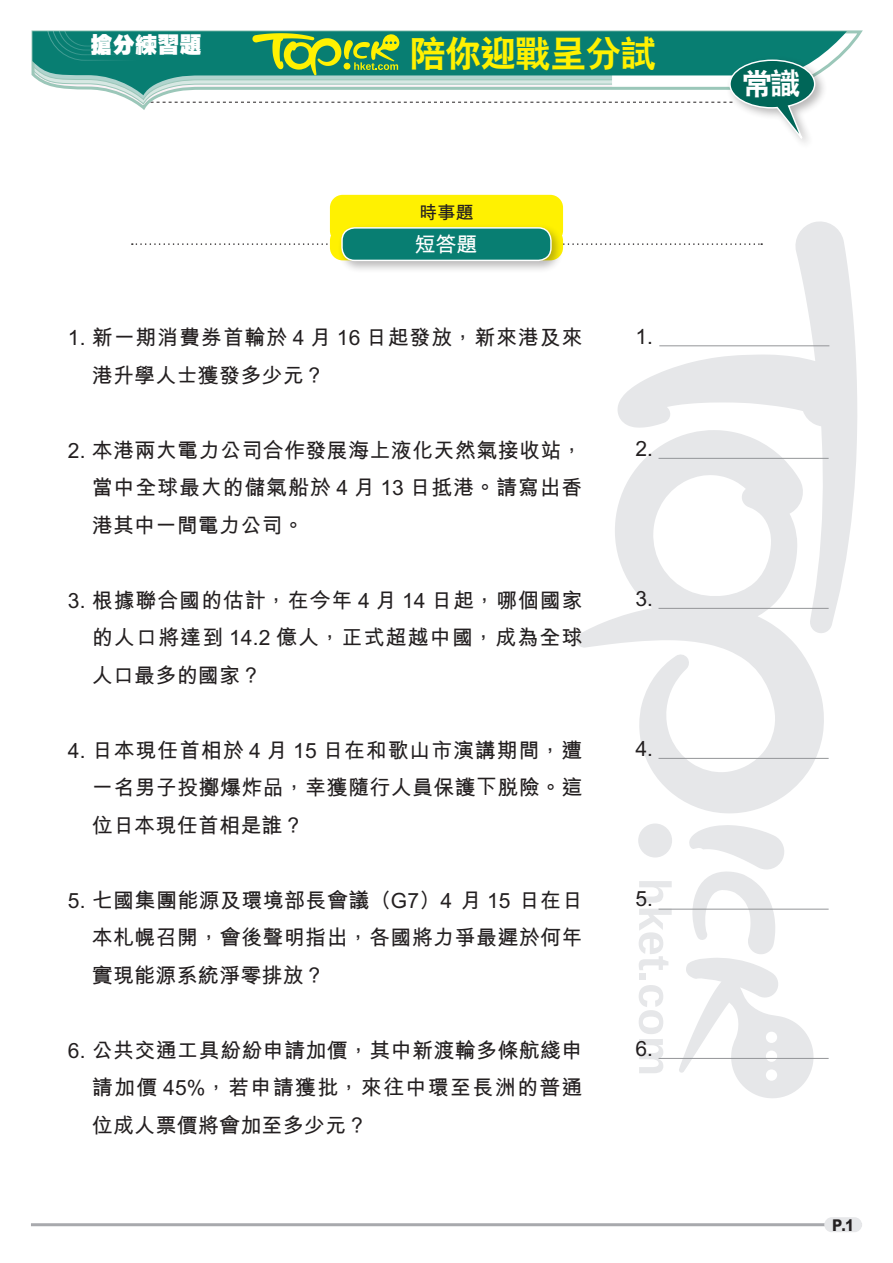
<style>
.page{position:relative;width:893px;height:1263px;background:#fff}
.page>*{position:absolute;margin:0;border:0;box-sizing:border-box;transform-origin:0 0}
.小題eq{font:36px "C Hei 2 Xbold HKSCS";letter-spacing:-.025em;color:#fff101}
.內文{font:30px "C Hei 2 Xbold HKSCS";color:#fff}
.小題{font:22.2px "C Hei Ultra Bold HKSCS";color:#fff}
.Ex_Questions{font:21px/37.5px "M Hei Bold HKSCS";letter-spacing:.015em;color:#231f20;text-align:justify}
.Ex_Questions-2{font:21px/37.5px "M Hei Bold HKSCS";letter-spacing:.04em;color:#231f20}
.增值題et{font:21px "M Hei Bold HKSCS";color:#fff}
.Ex_Questions-3{font:18px "M Hei Bold HKSCS";color:#231f20}
.t1{font:16.2px "M Hei Xbold HKSCS";color:#231f20;scale:.9 1}
</style>
<div class="page">
<svg style="left:639px;top:881px;width:33px;height:22px"></svg>
<svg style="left:639px;top:909px;width:33px;height:61px"></svg>
<div style="left:639px;top:974px;width:7px;height:6px;background:#e6e7e9"></div>
<svg style="left:639px;top:985px;width:24px;height:88px"></svg>
<div style="left:638px;top:823px;width:34px;height:34px;background:#e6e7e9;border-radius:50%"></div>
<svg style="left:679px;top:825px;width:138px;height:273px"></svg>
<svg style="left:617px;top:221px;width:240px;height:411px"></svg>
<svg style="left:577px;top:430px;width:248px;height:383px"></svg>
<svg style="left:816px;top:31px;width:31px;height:37px"></svg>
<div style="left:726px;top:56px;width:101px;height:94px;background:#231f20;opacity:.32"></div>
<svg style="left:31px;top:30px;width:785px;height:117px"></svg>
<div style="left:330px;top:195px;width:233px;height:48px;background:#fff101;border-radius:13px"></div>
<svg style="left:132px;top:243px;width:630px;height:2px"></svg>
<div style="left:330px;top:228px;width:233px;height:32px;background:#fff101;border-radius:13px"></div>
<div style="left:337px;top:223px;width:227px;height:50px;background:#231f20;opacity:.32"></div>
<div style="left:342px;top:228px;width:209px;height:32px;background:#087e72;border-radius:13px"></div>
<div style="left:341px;top:227px;width:211px;height:34px;border:1px solid #fff;border-radius:13px"></div>
<hr style="left:31px;top:1223px;width:831px;height:3px;background:#a8a9ad">
<div style="left:824px;top:1217px;width:38px;height:15px;background:#e6e7e9;border-radius:7px"></div>
<hr style="left:659px;top:345px;width:170px;height:1px;background:#939598">
<hr style="left:658px;top:458px;width:171px;height:1px;background:#939598">
<hr style="left:658px;top:608px;width:171px;height:1px;background:#939598">
<hr style="left:658px;top:758px;width:171px;height:1px;background:#939598">
<hr style="left:658px;top:909px;width:171px;height:1px;background:#939598">
<hr style="left:658px;top:1058px;width:171px;height:1px;background:#939598">
<p class="小題" style="left:91px;top:30px;width:113px">搶分練習題</p>
<p class="小題eq" style="left:410px;top:30px;width:248px">陪你迎戰呈分試</p>
<p class="Ex_Questions-3" style="left:419px;top:199px;width:56px">時事題</p>
<p class="增值題et" style="left:414px;top:229px;width:64px">短答題</p>
<p class="Ex_Questions-2" style="left:92px;top:317px;width:492px;text-indent:-24px">1. 新一期消費券首輪於 4 月 16 日起發放，新來港及來港升學人士獲發多少元？</p>
<p class="Ex_Questions" style="left:92px;top:430px;width:492px;text-indent:-24px">2. 本港兩大電力公司合作發展海上液化天然氣接收站，當中全球最大的儲氣船於 4 月 13 日抵港。請寫出香港其中一間電力公司。</p>
<p class="Ex_Questions" style="left:92px;top:580px;width:492px;text-indent:-24px">3. 根據聯合國的估計，在今年 4 月 14 日起，哪個國家的人口將達到 14.2 億人，正式超越中國，成為全球人口最多的國家？</p>
<p class="Ex_Questions" style="left:92px;top:730px;width:492px;text-indent:-24px">4. 日本現任首相於 4 月 15 日在和歌山市演講期間，遭一名男子投擲爆炸品，幸獲隨行人員保護下脫險。這位日本現任首相是誰？</p>
<p class="Ex_Questions" style="left:92px;top:880px;width:492px;text-indent:-24px">5. 七國集團能源及環境部長會議（G7）4 月 15 日在日本札幌召開，會後聲明指出，各國將力爭最遲於何年實現能源系統淨零排放？</p>
<p class="Ex_Questions" style="left:92px;top:1030px;width:492px;text-indent:-24px">6. 公共交通工具紛紛申請加價，其中新渡輪多條航綫申請加價 45%，若申請獲批，來往中環至長洲的普通位成人票價將會加至多少元？</p>
<p class="Ex_Questions" style="left:635px;top:316px;width:19px">1.</p>
<p class="Ex_Questions" style="left:635px;top:428px;width:19px">2.</p>
<p class="Ex_Questions" style="left:635px;top:578px;width:19px">3.</p>
<p class="Ex_Questions" style="left:635px;top:728px;width:19px">4.</p>
<p class="Ex_Questions" style="left:635px;top:878px;width:19px">5.</p>
<p class="Ex_Questions" style="left:635px;top:1028px;width:19px">6.</p>
<p class="內文" style="left:742px;top:64px;width:60px">常識</p>
<p class="t1" style="left:832px;top:1214px;width:26px">P.1</p>
</div>
